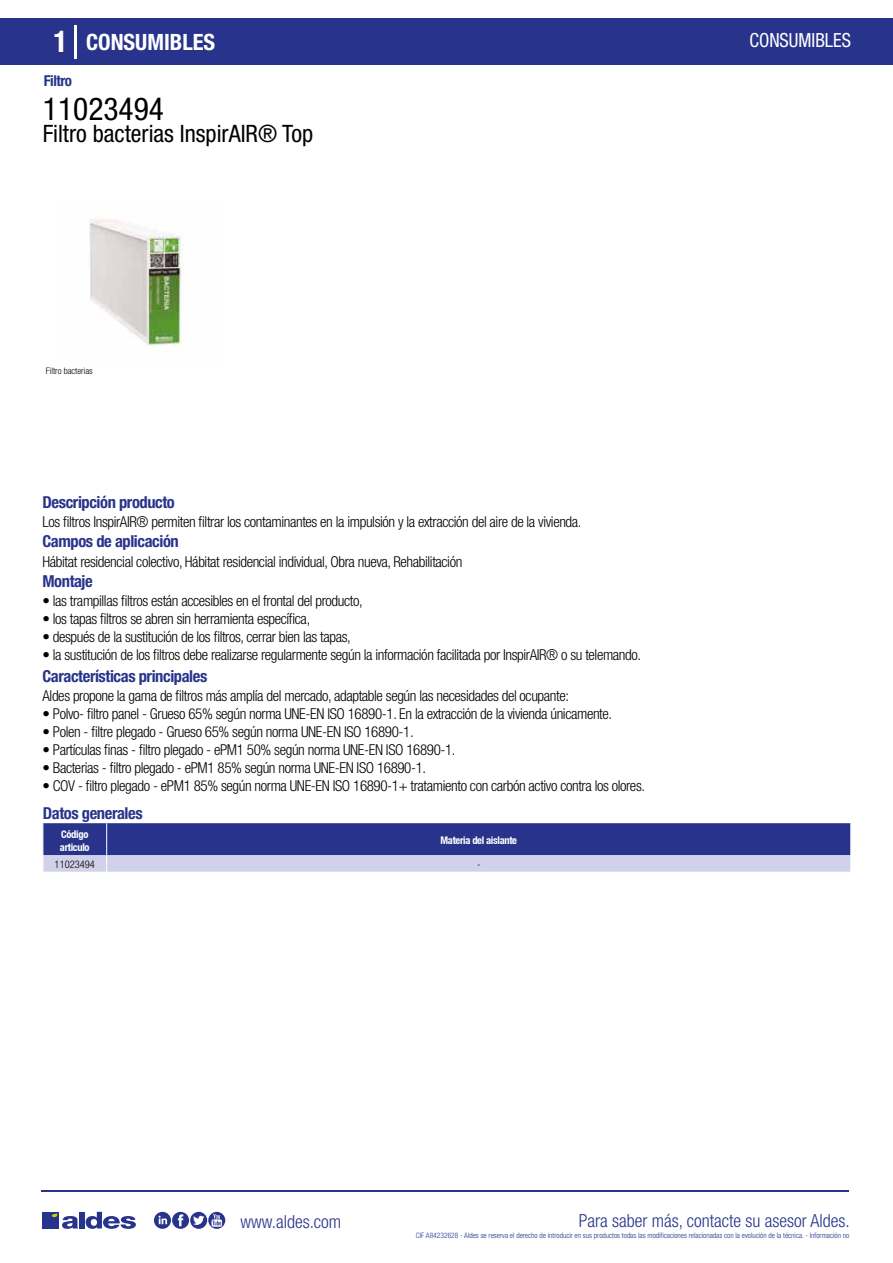
<style>
.page{position:relative;width:893px;height:1263px;background:#fff}
.page>*{position:absolute;margin:0;border:0;box-sizing:border-box;transform-origin:0 0}
.t1{font:condensed 31.5px "Helvetica Neue LT Std";color:#000}
.t2{font:condensed 24px "Helvetica Neue LT Std";color:#000}
.t3{font:700 condensed 22.5px "Helvetica Neue LT Std";color:#fff}
.t4{font:condensed 19.5px "Helvetica Neue LT Std";color:#fff;scale:.95 1}
.t5{font:300 condensed 18px "Helvetica Neue";color:#28348b}
.t6{font:700 condensed 16.5px "Helvetica Neue LT Std";letter-spacing:-.025em;color:#28348b}
.t7{font:300 condensed 15px "Helvetica Neue LT Std";letter-spacing:-.025em;color:#000}
.t8{font:700 condensed 15px "Helvetica Neue LT Std";letter-spacing:-.035em;color:#28348b}
.t9{font:700 condensed 10.5px/13.5px "Helvetica Neue";letter-spacing:-.03em;color:#fff}
.t10{font:300 condensed 10.5px "Helvetica Neue";color:#000}
.t11{font:300 condensed 9px "Helvetica Neue";color:#000}
.t12{font:300 condensed 7.5px "Helvetica Neue";color:#28348b}
.s1{font-size:30px}
</style>
<div class="page">
<div style="left:0;top:18px;width:893px;height:46px;background:#28348b"></div>
<hr style="left:74px;top:25px;width:2px;height:33px;background:#fff">
<img style="left:89px;top:218px;width:95px;height:132px">
<svg style="left:43px;top:823px;width:808px;height:49px;background:#646bac"></svg>
<hr style="left:41px;top:1190px;width:808px;height:1px;background:#28348b">
<svg style="left:154px;top:1212px;width:71px;height:17px"></svg>
<div style="left:42px;top:1212px;width:17px;height:16px;background:#28348b"></div>
<div style="left:79px;top:1212px;width:5px;height:16px;background:#28348b"></div>
<svg style="left:86px;top:1212px;width:50px;height:17px"></svg>
<svg style="left:52px;top:1213px;width:26px;height:16px"></svg>
<h3 class="t3" style="left:54px;top:28px;width:163px"><span class="s1">1</span> CONSUMIBLES</h3>
<h3 class="t4" style="left:749px;top:29px;width:108px">CONSUMIBLES</h3>
<p class="t8" style="left:44px;top:71px;width:30px">Filtro</p>
<h1 class="t1" style="left:43px;top:91px;width:122px">11023494</h1>
<h2 class="t2" style="left:43px;top:120px;width:272px">Filtro bacterias InspirAIR® Top</h2>
<p class="t11" style="left:62px;top:365px;width:58px">s Inspi AIR® Side</p>
<p class="t11" style="left:46px;top:365px;width:48px">Filtro bacterias</p>
<p class="t6" style="left:43px;top:492px;width:134px">Descripción producto</p>
<p class="t6" style="left:43px;top:531px;width:138px">Campos de aplicación</p>
<p class="t6" style="left:43px;top:571px;width:52px">Montaje</p>
<p class="t7" style="left:43px;top:513px;width:540px">Los filtros InspirAIR® permiten filtrar los contaminantes en la impulsión y la extracción del aire de la vivienda.</p>
<p class="t7" style="left:43px;top:553px;width:421px">Hábitat residencial colectivo, Hábitat residencial individual, Obra nueva, Rehabilitación</p>
<p class="t7" style="left:43px;top:592px;width:322px">• las trampillas filtros están accesibles en el frontal del producto,</p>
<p class="t7" style="left:43px;top:610px;width:269px">• los tapas filtros se abren sin herramienta específica,</p>
<p class="t7" style="left:43px;top:628px;width:310px">• después de la sustitución de los filtros, cerrar bien las tapas,</p>
<p class="t7" style="left:43px;top:646px;width:600px">• la sustitución de los filtros debe realizarse regularmente según la información facilitada por InspirAIR® o su telemando.</p>
<p class="t6" style="left:43px;top:666px;width:166px">Características principales</p>
<p class="t7" style="left:43px;top:687px;width:528px">Aldes propone la gama de filtros más amplía del mercado, adaptable según las necesidades del ocupante:</p>
<p class="t7" style="left:43px;top:705px;width:571px">• Polvo- filtro panel - Grueso 65% según norma UNE-EN ISO 16890-1. En la extracción de la vivienda únicamente.</p>
<p class="t7" style="left:43px;top:723px;width:373px">• Polen - filtre plegado - Grueso 65% según norma UNE-EN ISO 16890-1.</p>
<p class="t7" style="left:43px;top:741px;width:414px">• Partículas finas - filtro plegado - ePM1 50% según norma UNE-EN ISO 16890-1.</p>
<p class="t7" style="left:43px;top:759px;width:385px">• Bacterias - filtro plegado - ePM1 85% según norma UNE-EN ISO 16890-1.</p>
<p class="t7" style="left:43px;top:777px;width:604px">• COV - filtro plegado - ePM1 85% según norma UNE-EN ISO 16890-1+ tratamiento con carbón activo contra los olores.</p>
<p class="t6" style="left:43px;top:803px;width:101px">Datos generales</p>
<p class="t9" style="left:60px;top:827px;width:31px">Código articulo</p>
<p class="t9" style="left:440px;top:834px;width:78px">Materia del aislante</p>
<p class="t10" style="left:55px;top:858px;width:42px">11023494</p>
<p class="t10" style="left:477px;top:858px;width:5px">-</p>
<p class="t5" style="left:240px;top:1211px;width:102px">www.aldes.com</p>
<p class="t5" style="left:579px;top:1211px;width:272px">Para saber más, contacte su asesor Aldes.</p>
<p class="t12" style="left:416px;top:1230px;width:435px">CIF A84232628 - Aldes se reserva el derecho de introducir en sus productos todas las modificaciones relacionadas con la evolución de la técnica. - Información no</p>
</div>
